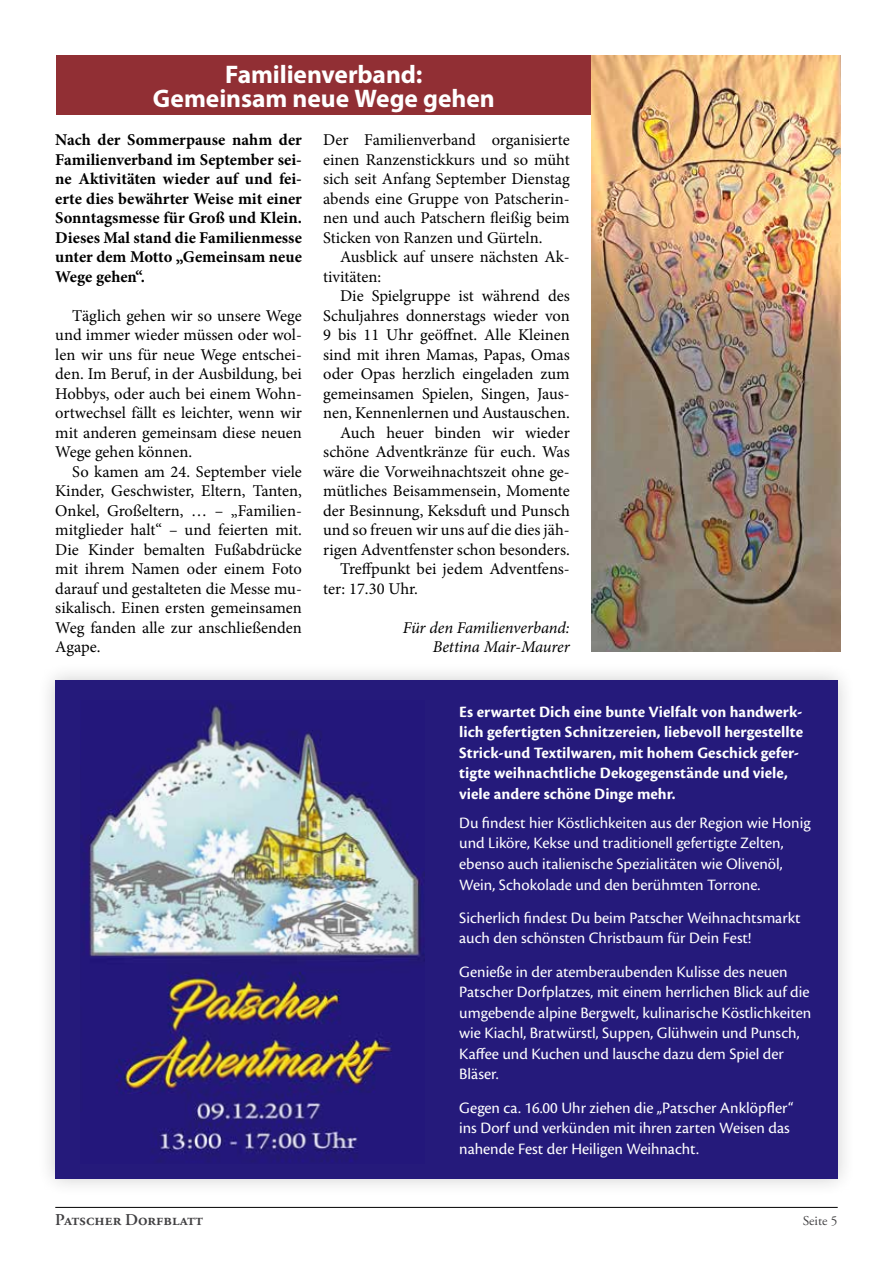
<style>
.page{position:relative;width:893px;height:1263px;background:#fff}
.page>*{position:absolute;margin:0;border:0;box-sizing:border-box;transform-origin:0 0}
.t1{font:700 25.5px/24px "Myriad Pro";letter-spacing:-.005em;color:#fff;text-align:center}
.t2{font:16.5px/19.5px "Minion Pro";color:#000;text-align:justify}
.t3{font:16.5px/20.5px "Cronos Pro";color:#fff}
.t4{font:700 16.5px/19.5px "Minion Pro";color:#000;text-align:justify}
.t5{font:700 16.5px/20.5px "Cronos Pro";color:#fff}
.t6{font:italic 16.5px/19.5px "Minion Pro";letter-spacing:-.01em;color:#000;text-align:right}
.t7{font:600 16.5px "Adobe Garamond Pro";color:#414042}
.t8{font:13.5px "Adobe Garamond Pro";color:#414042}
</style>
<div class="page">
<hr style="left:55px;top:1207px;width:783px;height:1px;background:#000">
<div style="left:37px;top:662px;width:819px;height:535px;background:#000;opacity:.2"></div>
<div style="left:55px;top:680px;width:783px;height:499px;background:#251a7b"></div>
<div style="left:57px;top:55px;width:534px;height:60px;background:#912f34"></div>
<img style="left:591px;top:55px;width:250px;height:597px">
<img style="left:81px;top:704px;width:343px;height:458px">
<h1 class="t1" style="left:153px;top:61px;width:343px">Familienverband:<br>Gemeinsam neue Wege gehen</h1>
<p class="t4" style="left:55px;top:130px;width:248px">Nach der Sommerpause nahm der Familienverband im September sei&shy;ne Aktivitäten wieder auf und fei&shy;erte dies bewährter Weise mit einer Sonntagsmesse für Groß und Klein.<br>Dieses Mal stand die Familienmesse unter dem Motto „Gemeinsam neue Wege gehen“.</p>
<p class="t2" style="left:55px;top:306px;width:248px;text-indent:17px">Täglich gehen wir so unsere Wege und immer wieder müssen oder wol&shy;len wir uns für neue Wege entschei&shy;den. Im Beruf, in der Ausbildung, bei Hobbys, oder auch bei einem Wohn&shy;ortwechsel fällt es leichter, wenn wir mit anderen gemeinsam diese neuen Wege gehen können.</p>
<p class="t2" style="left:55px;top:462px;width:248px;text-indent:17px">So kamen am 24. September viele Kinder, Geschwister, Eltern, Tanten, Onkel, Großeltern, … – „Familien&shy;mitglieder halt“ – und feierten mit.<br>Die Kinder bemalten Fußabdrücke mit ihrem Namen oder einem Foto darauf und gestalteten die Messe mu&shy;sikalisch. Einen ersten gemeinsamen Weg fanden alle zur anschließenden Agape.</p>
<p class="t2" style="left:323px;top:130px;width:248px">Der Familienverband organisierte einen Ranzenstickkurs und so müht sich seit Anfang September Dienstag abends eine Gruppe von Patscherin&shy;nen und auch Patschern fleißig beim Sticken von Ranzen und Gürteln.</p>
<p class="t2" style="left:323px;top:247px;width:248px;text-indent:17px">Ausblick auf unsere nächsten Ak&shy;tivitäten:</p>
<p class="t2" style="left:340px;top:286px;width:231px">Die Spielgruppe ist während des</p>
<p class="t2" style="left:323px;top:306px;width:248px">Schuljahres donnerstags wieder von</p>
<p class="t2" style="left:323px;top:325px;width:248px">9 bis 11 Uhr geöffnet. Alle Kleinen</p>
<p class="t2" style="left:323px;top:345px;width:248px">sind mit ihren Mamas, Papas, Omas</p>
<p class="t2" style="left:323px;top:364px;width:248px">oder Opas herzlich eingeladen zum</p>
<p class="t2" style="left:323px;top:384px;width:248px">gemeinsamen Spielen, Singen, Jaus-</p>
<p class="t2" style="left:323px;top:403px;width:248px">nen, Kennenlernen und Austauschen.</p>
<p class="t2" style="left:340px;top:423px;width:231px">Auch heuer binden wir wieder</p>
<p class="t2" style="left:323px;top:442px;width:248px">schöne Adventkränze für euch. Was</p>
<p class="t2" style="left:323px;top:462px;width:248px">wäre die Vorweihnachtszeit ohne ge-</p>
<p class="t2" style="left:323px;top:481px;width:248px">mütliches Beisammensein, Momente</p>
<p class="t2" style="left:323px;top:501px;width:248px">der Besinnung, Keksduft und Punsch</p>
<p class="t2" style="left:323px;top:520px;width:248px">und so freuen wir uns auf die dies jäh-</p>
<p class="t2" style="left:323px;top:540px;width:248px">rigen Adventfenster schon besonders.</p>
<p class="t2" style="left:340px;top:559px;width:231px">Treffpunkt bei jedem Adventfens-</p>
<p class="t2" style="left:323px;top:579px;width:96px">ter: 17.30 Uhr.</p>
<p class="t6" style="left:403px;top:618px;width:169px">Für den Familienverband:<br>Bettina Mair-Maurer</p>
<p class="t5" style="left:459px;top:701px;width:345px">Es erwartet Dich eine bunte Vielfalt von handwerk&shy;lich gefertigten Schnitzereien, liebevoll hergestellte Strick-und Textilwaren, mit hohem Geschick gefer&shy;tigte weihnachtliche Dekogegenstände und viele, viele andere schöne Dinge mehr.</p>
<p class="t3" style="left:459px;top:812px;width:353px">Du findest hier Köstlichkeiten aus der Region wie Honig und Liköre, Kekse und traditionell gefertigte Zelten, ebenso auch italienische Spezialitäten wie Olivenöl, Wein, Schokolade und den berühmten Torrone.</p>
<p class="t3" style="left:459px;top:907px;width:343px">Sicherlich findest Du beim Patscher Weihnachtsmarkt auch den schönsten Christbaum für Dein Fest!</p>
<p class="t3" style="left:459px;top:961px;width:354px">Genieße in der atemberaubenden Kulisse des neuen Patscher Dorfplatzes, mit einem herrlichen Blick auf die umgebende alpine Bergwelt, kulinarische Köstlichkeiten wie Kiachl, Bratwürstl, Suppen, Glühwein und Punsch, Kaffee und Kuchen und lausche dazu dem Spiel der Bläser.</p>
<p class="t3" style="left:459px;top:1097px;width:336px">Gegen ca. 16.00 Uhr ziehen die „Patscher Anklöpfler“ ins Dorf und verkünden mit ihren zarten Weisen das nahende Fest der Heiligen Weihnacht.</p>
<p class="t7" style="left:55px;top:1210px;width:149px">Patscher Dorfblatt</p>
<p class="t8" style="left:803px;top:1212px;width:36px">Seite 5</p>
</div>
